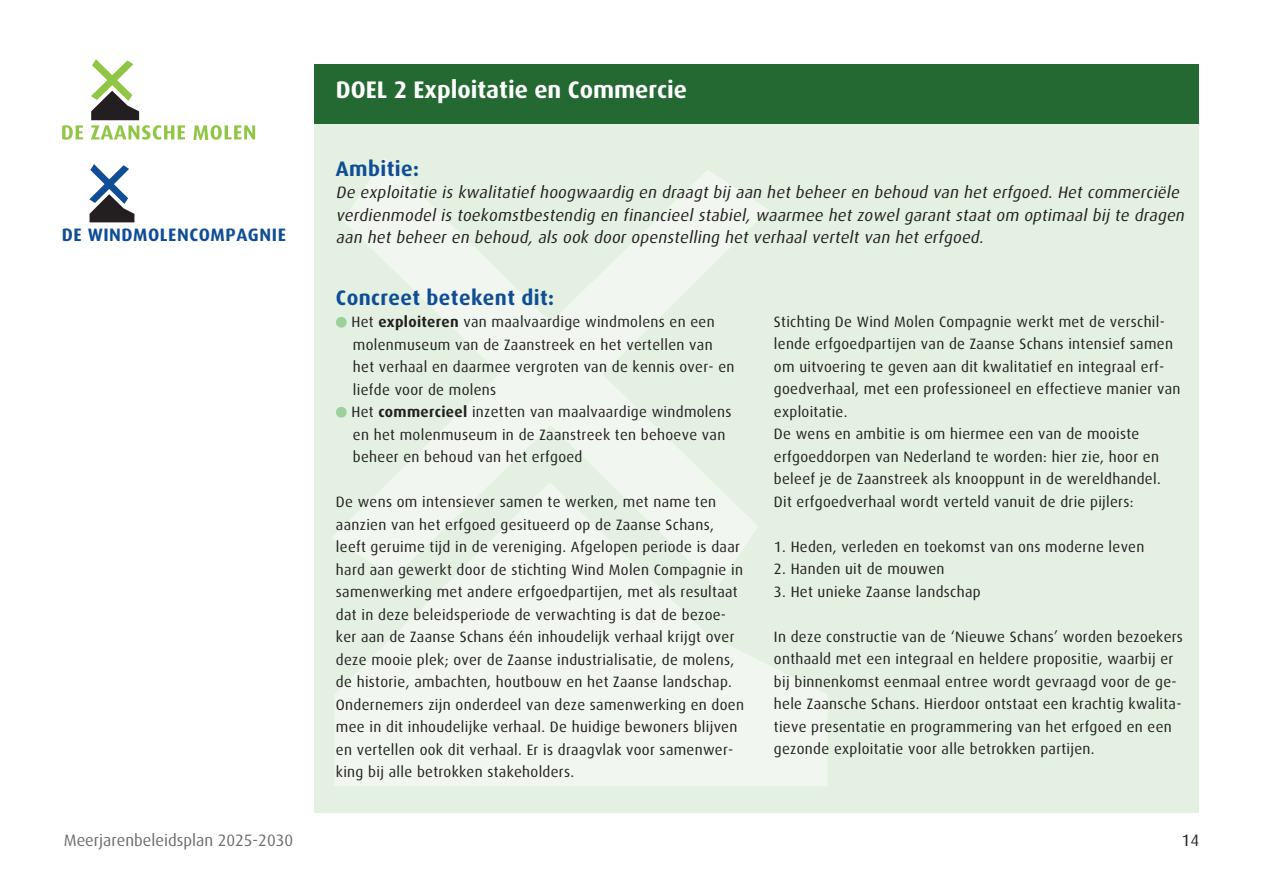
<style>
.page{position:relative;width:1263px;height:893px;background:#fff}
.page>*{position:absolute;margin:0;border:0;box-sizing:border-box;transform-origin:0 0}
.t1{font:700 24px "Dax Pro";color:#fff}
.tussenkopje{font:700 21px "Dax Pro";letter-spacing:.02em;color:#0f4d96}
.t2{font:700 18px "Dax Pro";letter-spacing:.03em;color:#0f4d96}
.platte_tekst{font:italic 16.5px/22.5px "Dax Pro";color:#231f20}
.t3{font:16.5px "Dax Pro";color:#6c6d70}
.platte_tekst-2{font:16.5px "Dax Pro";color:#231f20}
.platte_tekst-3{font:15px/22.5px "Dax Pro";letter-spacing:.02em;color:#231f20}
.s1{font-weight:700}
</style>
<div class="page">
<svg style="left:62px;top:125px;width:21px;height:15px"></svg>
<svg style="left:193px;top:125px;width:62px;height:15px"></svg>
<svg style="left:91px;top:59px;width:94px;height:81px"></svg>
<div style="left:315px;top:121px;width:884px;height:691px;background:#e4f1e2"></div>
<svg style="left:334px;top:588px;width:493px;height:198px;fill:#f1f7f0"></svg>
<svg style="left:332px;top:159px;width:436px;height:429px"></svg>
<svg style="left:89px;top:164px;width:45px;height:58px"></svg>
<div style="left:315px;top:64px;width:884px;height:59px;background:#246932"></div>
<svg style="left:336px;top:317px;width:11px;height:11px"></svg>
<svg style="left:336px;top:407px;width:11px;height:11px"></svg>
<p class="t2" style="left:62px;top:225px;width:226px">DE WINDMOLENCOMPAGNIE</p>
<p class="t3" style="left:64px;top:831px;width:231px">Meerjarenbeleidsplan 2025-2030</p>
<p class="t1" style="left:336px;top:75px;width:353px">DOEL 2 Exploitatie en Commercie</p>
<p class="tussenkopje" style="left:336px;top:157px;width:85px">Ambitie:</p>
<p class="platte_tekst" style="left:336px;top:181px;width:853px">De exploitatie is kwalitatief hoogwaardig en draagt bij aan het beheer en behoud van het erfgoed. Het commerciële verdienmodel is toekomstbestendig en financieel stabiel, waarmee het zowel garant staat om optimaal bij te dragen aan het beheer en behoud, als ook door openstelling het verhaal vertelt van het erfgoed.</p>
<p class="tussenkopje" style="left:336px;top:286px;width:220px">Concreet betekent dit:</p>
<p class="platte_tekst-3" style="left:351px;top:311px;width:365px">Het <span class="s1">exploiteren</span> van maalvaardige windmolens en een</p>
<p class="platte_tekst-3" style="left:353px;top:333px;width:383px">molenmuseum van de Zaanstreek en het vertellen van het verhaal en daarmee vergroten van de kennis over- en liefde voor de molens</p>
<p class="platte_tekst-3" style="left:351px;top:401px;width:381px">Het <span class="s1">commercieel</span> inzetten van maalvaardige windmolens</p>
<p class="platte_tekst-3" style="left:353px;top:423px;width:374px">en het molenmuseum in de Zaanstreek ten behoeve van beheer en behoud van het erfgoed</p>
<p class="platte_tekst-3" style="left:336px;top:491px;width:410px">De wens om intensiever samen te werken, met name ten aanzien van het erfgoed gesitueerd op de Zaanse Schans, leeft geruime tijd in de vereniging. Afgelopen periode is daar hard aan gewerkt door de stichting Wind Molen Compagnie in samenwerking met andere erfgoedpartijen, met als resultaat dat in deze beleidsperiode de verwachting is dat de bezoe&shy;ker aan de Zaanse Schans één inhoudelijk verhaal krijgt over deze mooie plek; over de Zaanse industrialisatie, de molens, de historie, ambachten, houtbouw en het Zaanse landschap.<br>Ondernemers zijn onderdeel van deze samenwerking en doen mee in dit inhoudelijke verhaal. De huidige bewoners blijven en vertellen ook dit verhaal. Er is draagvlak voor samenwer&shy;king bij alle betrokken stakeholders.</p>
<p class="platte_tekst-3" style="left:774px;top:310px;width:408px">Stichting De Wind Molen Compagnie werkt met de verschil&shy;lende erfgoedpartijen van de Zaanse Schans intensief samen om uitvoering te geven aan dit kwalitatief en integraal erf&shy;goedverhaal, met een professioneel en effectieve manier van exploitatie.</p>
<p class="platte_tekst-3" style="left:774px;top:423px;width:388px">De wens en ambitie is om hiermee een van de mooiste erfgoeddorpen van Nederland te worden: hier zie, hoor en beleef je de Zaanstreek als knooppunt in de wereldhandel.</p>
<p class="platte_tekst-3" style="left:774px;top:490px;width:361px">Dit erfgoedverhaal wordt verteld vanuit de drie pijlers:</p>
<p class="platte_tekst-3" style="left:774px;top:535px;width:372px">1. Heden, verleden en toekomst van ons moderne leven</p>
<p class="platte_tekst-3" style="left:774px;top:558px;width:172px">2. Handen uit de mouwen</p>
<p class="platte_tekst-3" style="left:774px;top:580px;width:208px">3. Het unieke Zaanse landschap</p>
<p class="platte_tekst-3" style="left:774px;top:625px;width:411px">In deze constructie van de ‘Nieuwe Schans’ worden bezoekers onthaald met een integraal en heldere propositie, waarbij er bij binnenkomst eenmaal entree wordt gevraagd voor de ge&shy;hele Zaansche Schans. Hierdoor ontstaat een krachtig kwalita&shy;tieve presentatie en programmering van het erfgoed en een gezonde exploitatie voor alle betrokken partijen.</p>
<p class="platte_tekst-2" style="left:1181px;top:831px;width:19px">14</p>
</div>
